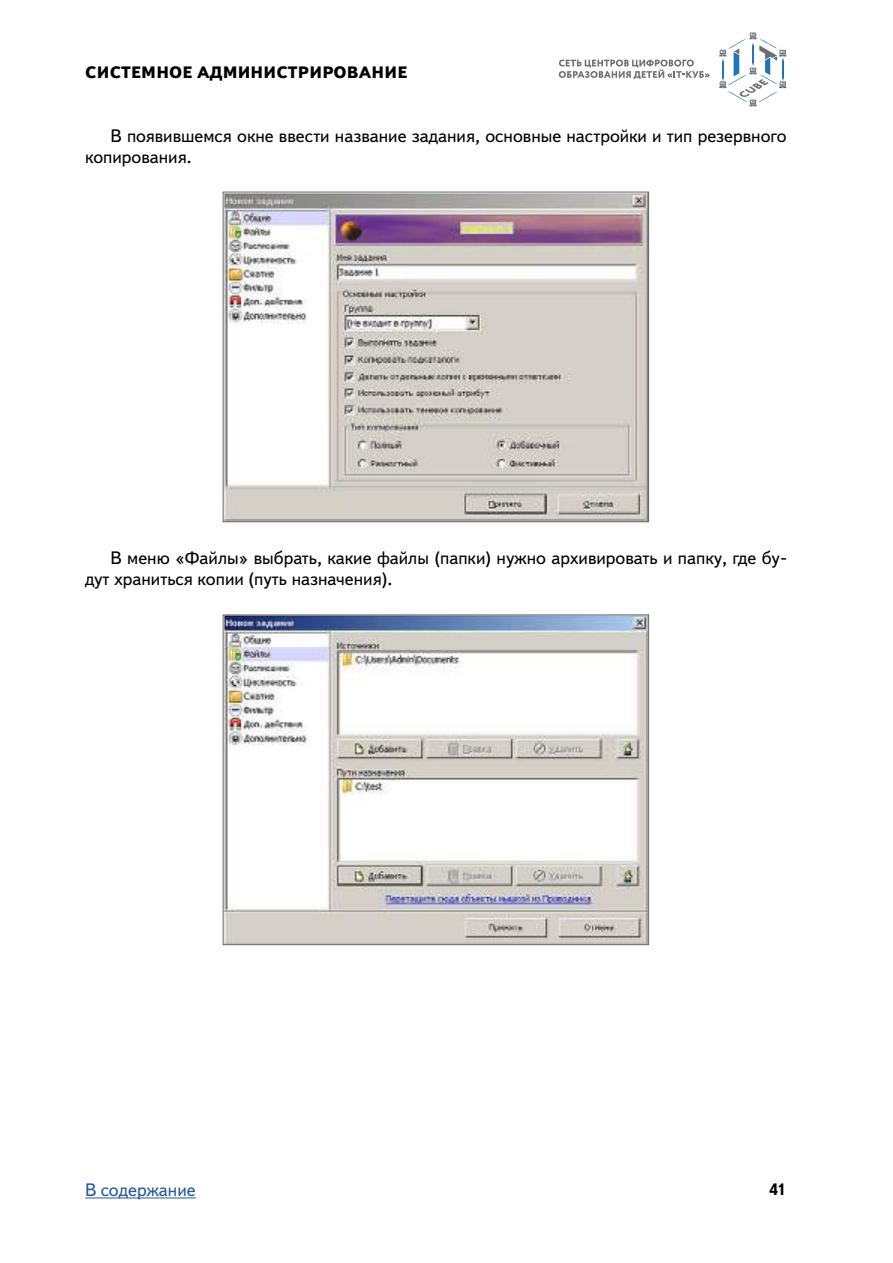
<style>
.page{position:relative;width:893px;height:1263px;background:#fff}
.page>*{position:absolute;margin:0;border:0;box-sizing:border-box;transform-origin:0 0}
.t1{font:18px/21px "Textbook New";color:#000}
.t2{font:18px "Textbook New";color:#265a9b}
.t3{font:800 16.5px "Textbook New";letter-spacing:.01em;color:#000}
.t4{font:700 16.5px "Textbook New";color:#000}
</style>
<div class="page">
<hr style="left:85px;top:1197px;width:111px;height:1px;background:#265a9b">
<svg style="left:719px;top:33px;width:67px;height:73px"></svg>
<svg style="left:559px;top:60px;width:151px;height:19px"></svg>
<img style="left:225px;top:194px;width:422px;height:326px">
<div style="left:223px;top:192px;width:426px;height:330px;border:1px solid #6f6f6e"></div>
<img style="left:225px;top:616px;width:422px;height:327px">
<div style="left:223px;top:614px;width:426px;height:331px;border:1px solid #6f6f6e"></div>
<p class="t3" style="left:85px;top:62px;width:324px">СИСТЕМНОЕ АДМИНИСТРИРОВАНИЕ</p>
<p class="t1" style="left:85px;top:125px;width:703px;text-indent:26px">В появившемся окне ввести название задания, основные настройки и тип резервного копирования.</p>
<p class="t1" style="left:85px;top:548px;width:703px;text-indent:26px">В меню «Файлы» выбрать, какие файлы (папки) нужно архивировать и папку, где бу&shy;дут храниться копии (путь назначения).</p>
<p class="t2" style="left:85px;top:1179px;width:112px">В содержание</p>
<p class="t4" style="left:769px;top:1179px;width:20px">41</p>
</div>
